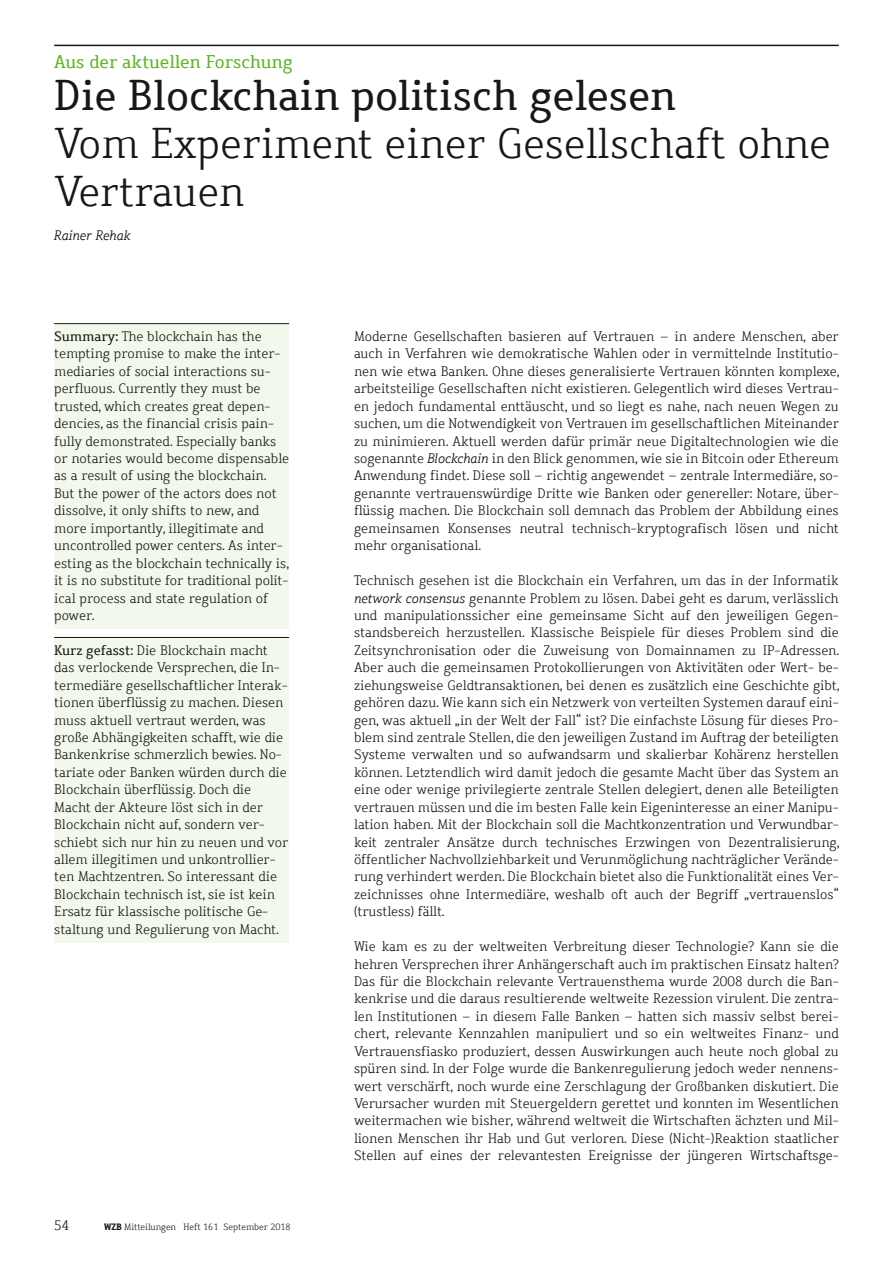
<style>
.page{position:relative;width:893px;height:1263px;background:#fff}
.page>*{position:absolute;margin:0;border:0;box-sizing:border-box;transform-origin:0 0}
.t1{font:300 42px/48px "Dahrendorf";color:#181716}
.t2{font:42px "Dahrendorf";color:#181716}
.t3{font:18px "Dahrendorf";color:#63b32a}
.t4{font:300 13.5px/17.4px "Dahrendorf";color:#181716;text-align:justify}
.t5{font:italic 300 13.5px "Dahrendorf";color:#181716}
.t6{font:300 9px "Dahrendorf";color:#181716}
.s1{font-weight:400}
.s2{font-weight:700}
.s3{font-style:italic}
</style>
<div class="page">
<div style="left:54px;top:324px;width:235px;height:305px;background:#f3f8ed"></div>
<hr style="left:54px;top:323px;width:235px;height:1px;background:#181716">
<div style="left:54px;top:637px;width:235px;height:306px;background:#f3f8ed"></div>
<hr style="left:54px;top:637px;width:235px;height:1px;background:#181716">
<hr style="left:54px;top:45px;width:785px;height:1px;background:#181716">
<h2 class="t3" style="left:54px;top:50px;width:240px">Aus der aktuellen Forschung</h2>
<h1 class="t2" style="left:54px;top:68px;width:623px">Die Blockchain politisch gelesen</h1>
<h1 class="t1" style="left:54px;top:120px;width:778px">Vom Experiment einer Gesellschaft ohne<br>Vertrauen</h1>
<p class="t5" style="left:54px;top:227px;width:78px">Rainer Rehak</p>
<p class="t4" style="left:54px;top:328px;width:237px;text-align:left"><span class="s1">Summary:</span> The blockchain has the tempting promise to make the inter&shy;mediaries of social interactions su&shy;perfluous. Currently they must be trusted, which creates great depen&shy;dencies, as the financial crisis pain&shy;fully demonstrated. Especially banks or notaries would become dispensable as a result of using the blockchain.<br>But the power of the actors does not dissolve, it only shifts to new, and more importantly, illegitimate and uncontrolled power centers. As inter&shy;esting as the blockchain technically is, it is no substitute for traditional polit&shy;ical process and state regulation of power.</p>
<p class="t4" style="left:54px;top:642px;width:236px;text-align:left"><span class="s1">Kurz gefasst:</span> Die Blockchain macht das verlockende Versprechen, die In&shy;termediäre gesellschaftlicher Interak&shy;tionen überflüssig zu machen. Diesen muss aktuell vertraut werden, was große Abhängigkeiten schafft, wie die Bankenkrise schmerzlich bewies. No&shy;tariate oder Banken würden durch die Blockchain überflüssig. Doch die Macht der Akteure löst sich in der Blockchain nicht auf, sondern ver&shy;schiebt sich nur hin zu neuen und vor allem illegitimen und unkontrollier&shy;ten Machtzentren. So interessant die Blockchain technisch ist, sie ist kein Ersatz für klassische politische Ge&shy;staltung und Regulierung von Macht.</p>
<p class="t4" style="left:54px;top:1217px;width:17px">54</p>
<p class="t6" style="left:104px;top:1221px;width:188px"><span class="s2">WZB</span> Mitteilungen Heft 161 September 2018</p>
<p class="t4" style="left:354px;top:328px;width:487px">Moderne Gesellschaften basieren auf Vertrauen – in andere Menschen, aber auch in Verfahren wie demokratische Wahlen oder in vermittelnde Institutio&shy;nen wie etwa Banken. Ohne dieses generalisierte Vertrauen könnten komplexe, arbeitsteilige Gesellschaften nicht existieren. Gelegentlich wird dieses Vertrau&shy;en jedoch fundamental enttäuscht, und so liegt es nahe, nach neuen Wegen zu suchen, um die Notwendigkeit von Vertrauen im gesellschaftlichen Miteinander zu minimieren. Aktuell werden dafür primär neue Digitaltechnologien wie die sogenannte <span class="s3">Blockchain</span> in den Blick genommen, wie sie in Bitcoin oder Ethereum Anwendung findet. Diese soll – richtig angewendet – zentrale Intermediäre, so&shy;genannte vertrauenswürdige Dritte wie Banken oder genereller: Notare, über&shy;flüssig machen. Die Blockchain soll demnach das Problem der Abbildung eines gemeinsamen Konsenses neutral technisch-kryptografisch lösen und nicht mehr organisational.</p>
<p class="t4" style="left:354px;top:572px;width:487px">Technisch gesehen ist die Blockchain ein Verfahren, um das in der Informatik <span class="s3">network consensus</span> genannte Problem zu lösen. Dabei geht es darum, verlässlich und manipulationssicher eine gemeinsame Sicht auf den jeweiligen Gegen&shy;standsbereich herzustellen. Klassische Beispiele für dieses Problem sind die Zeitsynchronisation oder die Zuweisung von Domainnamen zu IP-Adressen.<br>Aber auch die gemeinsamen Protokollierungen von Aktivitäten oder Wert- be&shy;ziehungsweise Geldtransaktionen, bei denen es zusätzlich eine Geschichte gibt, gehören dazu. Wie kann sich ein Netzwerk von verteilten Systemen darauf eini&shy;gen, was aktuell „in der Welt der Fall“ ist? Die einfachste Lösung für dieses Pro&shy;blem sind zentrale Stellen, die den jeweiligen Zustand im Auftrag der beteiligten Systeme verwalten und so aufwandsarm und skalierbar Kohärenz herstellen können. Letztendlich wird damit jedoch die gesamte Macht über das System an eine oder wenige privilegierte zentrale Stellen delegiert, denen alle Beteiligten vertrauen müssen und die im besten Falle kein Eigeninteresse an einer Manipu&shy;lation haben. Mit der Blockchain soll die Machtkonzentration und Verwundbar&shy;keit zentraler Ansätze durch technisches Erzwingen von Dezentralisierung, öffentlicher Nachvollziehbarkeit und Verunmöglichung nachträglicher Verände&shy;rung verhindert werden. Die Blockchain bietet also die Funktionalität eines Ver&shy;zeichnisses ohne Intermediäre, weshalb oft auch der Begriff „vertrauenslos“ (trustless) fällt.</p>
<p class="t4" style="left:354px;top:938px;width:486px">Wie kam es zu der weltweiten Verbreitung dieser Technologie? Kann sie die hehren Versprechen ihrer Anhängerschaft auch im praktischen Einsatz halten?<br>Das für die Blockchain relevante Vertrauensthema wurde 2008 durch die Ban&shy;kenkrise und die daraus resultierende weltweite Rezession virulent. Die zentra&shy;len Institutionen – in diesem Falle Banken – hatten sich massiv selbst berei&shy;chert, relevante Kennzahlen manipuliert und so ein weltweites Finanz- und Vertrauensfiasko produziert, dessen Auswirkungen auch heute noch global zu spüren sind. In der Folge wurde die Bankenregulierung jedoch weder nennens&shy;wert verschärft, noch wurde eine Zerschlagung der Großbanken diskutiert. Die Verursacher wurden mit Steuergeldern gerettet und konnten im Wesentlichen weitermachen wie bisher, während weltweit die Wirtschaften ächzten und Mil&shy;lionen Menschen ihr Hab und Gut verloren. Diese (Nicht-)Reaktion staatlicher Stellen auf eines der relevantesten Ereignisse der jüngeren Wirtschaftsge-</p>
</div>
